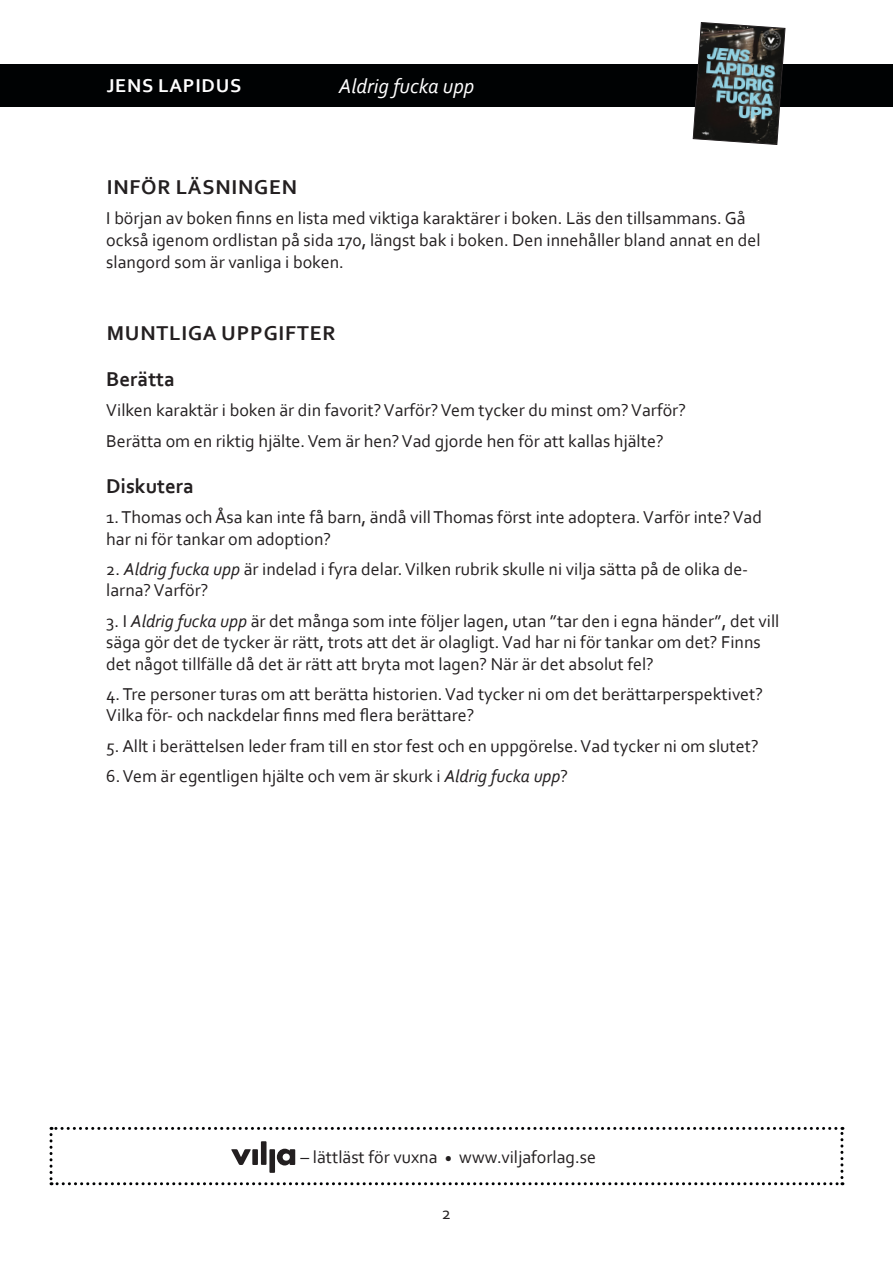
<style>
.page{position:relative;width:893px;height:1263px;background:#fff}
.page>*{position:absolute;margin:0;border:0;box-sizing:border-box;transform-origin:0 0}
.Huvudrubrik{font:700 21px "Corbel";letter-spacing:.04em;color:#231f20}
.Underrubrik{font:700 21px "Corbel";color:#231f20}
.t1{font:italic 21px "Corbel";color:#fff}
.t2{font:700 19.5px "Corbel";letter-spacing:.04em;color:#fff}
.Frågor_-_elevmateria{font:18px/21.6px "Corbel";color:#231f20}
.Brödtext{font:18px/21.6px "Corbel";color:#231f20}
.s1{font-style:italic}
</style>
<div class="page">
<div style="left:0;top:64px;width:893px;height:42px;background:#000203"></div>
<svg style="left:693px;top:22px;width:92px;height:123px;background:#4e5657"></svg>
<svg style="left:50px;top:1127px;width:793px;height:58px"></svg>
<p class="t2" style="left:107px;top:74px;width:136px">JENS LAPIDUS</p>
<p class="t1" style="left:339px;top:73px;width:137px">Aldrig fucka upp</p>
<p class="Huvudrubrik" style="left:107px;top:174px;width:192px">INFÖR LÄSNINGEN</p>
<p class="Brödtext" style="left:106px;top:207px;width:656px">I början av boken finns en lista med viktiga karaktärer i boken. Läs den tillsammans. Gå också igenom ordlistan på sida 170, längst bak i boken. Den innehåller bland annat en del slangord som är vanliga i boken.</p>
<p class="Huvudrubrik" style="left:107px;top:320px;width:230px">MUNTLIGA UPPGIFTER</p>
<p class="Underrubrik" style="left:106px;top:366px;width:70px">Berätta</p>
<p class="Frågor_-_elevmateria" style="left:106px;top:399px;width:581px">Vilken karaktär i boken är din favorit? Varför? Vem tycker du minst om? Varför?</p>
<p class="Frågor_-_elevmateria" style="left:106px;top:429px;width:559px">Berätta om en riktig hjälte. Vem är hen? Vad gjorde hen för att kallas hjälte?</p>
<p class="Underrubrik" style="left:106px;top:473px;width:89px">Diskutera</p>
<p class="Frågor_-_elevmateria" style="left:106px;top:506px;width:657px">1. Thomas och Åsa kan inte få barn, ändå vill Thomas först inte adoptera. Varför inte? Vad har ni för tankar om adoption?</p>
<p class="Frågor_-_elevmateria" style="left:106px;top:558px;width:643px">2. <span class="s1">Aldrig fucka upp</span> är indelad i fyra delar. Vilken rubrik skulle ni vilja sätta på de olika de&shy;larna? Varför?</p>
<p class="Frågor_-_elevmateria" style="left:106px;top:609px;width:675px">3. I <span class="s1">Aldrig fucka upp</span> är det många som inte följer lagen, utan ”tar den i egna händer”, det vill säga gör det de tycker är rätt, trots att det är olagligt. Vad har ni för tankar om det? Finns det något tillfälle då det är rätt att bryta mot lagen? När är det absolut fel?</p>
<p class="Frågor_-_elevmateria" style="left:106px;top:683px;width:658px">4. Tre personer turas om att berätta historien. Vad tycker ni om det berättarperspektivet?<br>Vilka för- och nackdelar finns med flera berättare?</p>
<p class="Frågor_-_elevmateria" style="left:106px;top:734px;width:654px">5. Allt i berättelsen leder fram till en stor fest och en uppgörelse. Vad tycker ni om slutet?</p>
<p class="Frågor_-_elevmateria" style="left:106px;top:764px;width:463px">6. Vem är egentligen hjälte och vem är skurk i <span class="s1">Aldrig fucka upp</span>?</p>
<p class="Frågor_-_elevmateria" style="left:300px;top:1145px;width:297px">– lättläst för vuxna <sub>•</sub> www.viljaforlag.se</p>
<p class="Frågor_-_elevmateria" style="left:442px;top:1202px;width:11px">2</p>
</div>
